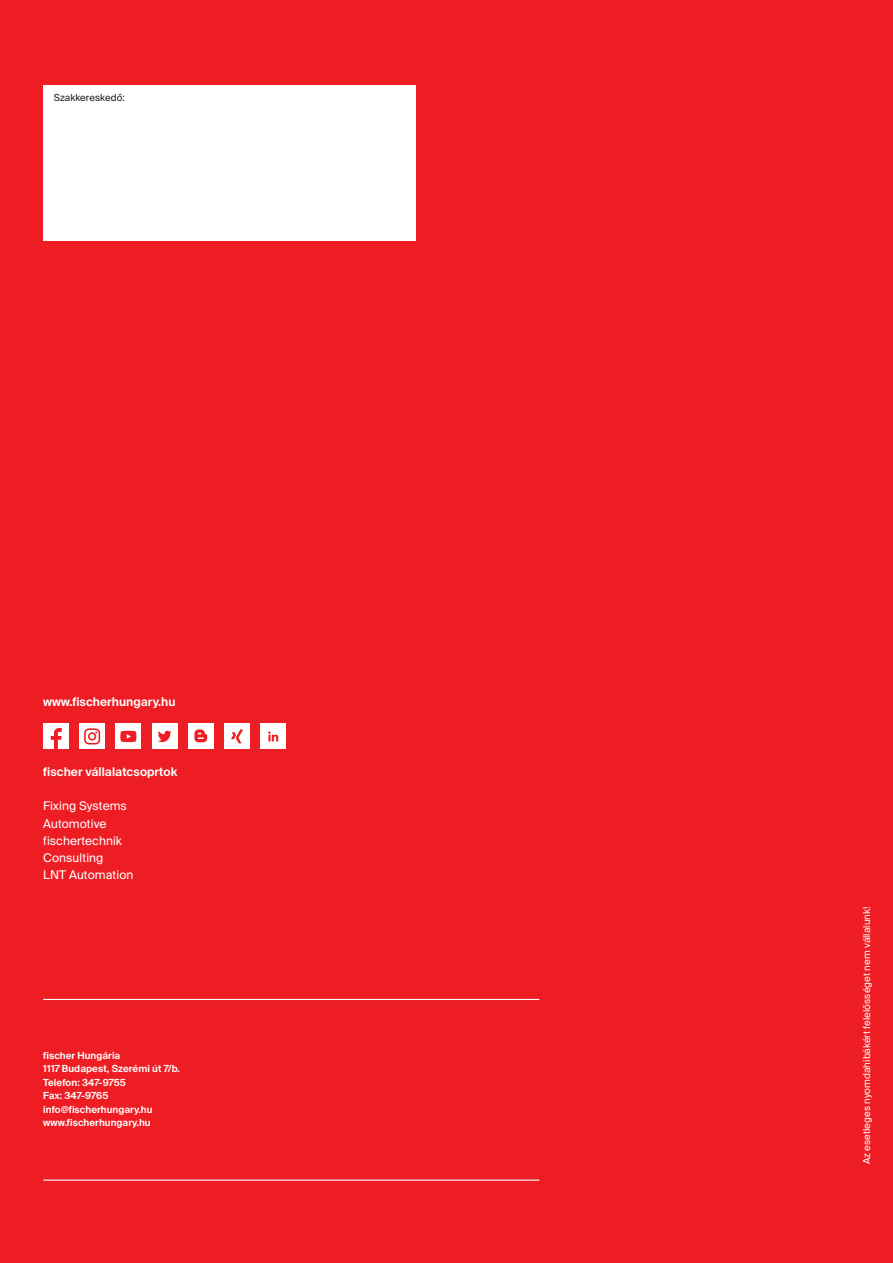
<style>
.page{position:relative;width:893px;height:1263px;background:#ee1d23}
.page>*{position:absolute;margin:0;border:0;box-sizing:border-box;transform-origin:0 0}
.t1{font:12px/17.2px "fischerstrong";letter-spacing:.005em;color:#fff}
.t2{font:600 12px "fischerstrong";letter-spacing:.005em;color:#fff}
.t3{font:600 9.75px/13.5px "fischerstrong";letter-spacing:.005em;color:#fff}
.t4{font:9.75px "fischerstrong";letter-spacing:.005em;color:#fff}
.t5{font:9.75px "fischerstrong";letter-spacing:.005em;color:#231f20}
</style>
<div class="page">
<div style="left:43px;top:85px;width:372px;height:155px;background:#fff"></div>
<div style="left:260px;top:723px;width:26px;height:26px;background:#fff"></div>
<svg style="left:268px;top:731px;width:10px;height:10px"></svg>
<div style="left:43px;top:723px;width:26px;height:26px;background:#fff"></div>
<div style="left:79px;top:723px;width:26px;height:26px;background:#fff"></div>
<div style="left:152px;top:723px;width:26px;height:26px;background:#fff"></div>
<div style="left:188px;top:723px;width:26px;height:26px;background:#fff"></div>
<svg style="left:158px;top:731px;width:14px;height:11px"></svg>
<div style="left:224px;top:723px;width:26px;height:26px;background:#fff"></div>
<svg style="left:231px;top:729px;width:12px;height:14px"></svg>
<div style="left:115px;top:723px;width:26px;height:26px;background:#fff"></div>
<svg style="left:120px;top:731px;width:16px;height:11px"></svg>
<svg style="left:84px;top:728px;width:16px;height:16px"></svg>
<svg style="left:194px;top:729px;width:13px;height:13px"></svg>
<svg style="left:51px;top:728px;width:11px;height:21px"></svg>
<hr style="left:43px;top:999px;width:496px;height:1px;background:#fff">
<hr style="left:43px;top:1179px;width:496px;height:2px;background:#fff">
<p class="t5" style="left:54px;top:92px;width:73px">Szakkereskedő:</p>
<p class="t2" style="left:43px;top:695px;width:134px">www.fischerhungary.hu</p>
<p class="t2" style="left:43px;top:765px;width:136px">fischer vállalatcsoprtok</p>
<p class="t1" style="left:43px;top:798px;width:92px">Fixing Systems<br>Automotive fischertechnik<br>Consulting<br>LNT Automation</p>
<p class="t3" style="left:43px;top:1049px;width:138px">fischer Hungária<br>1117 Budapest, Szerémi út 7/b.<br>Telefon: 347-9755<br>Fax: 347-9765 info@fischerhungary.hu www.fischerhungary.hu</p>
<p class="t4" style="left:861px;top:1164px;width:259px;rotate:-90deg">Az esetleges nyomdahibákért felelősséget nem vállalunk!</p>
</div>
